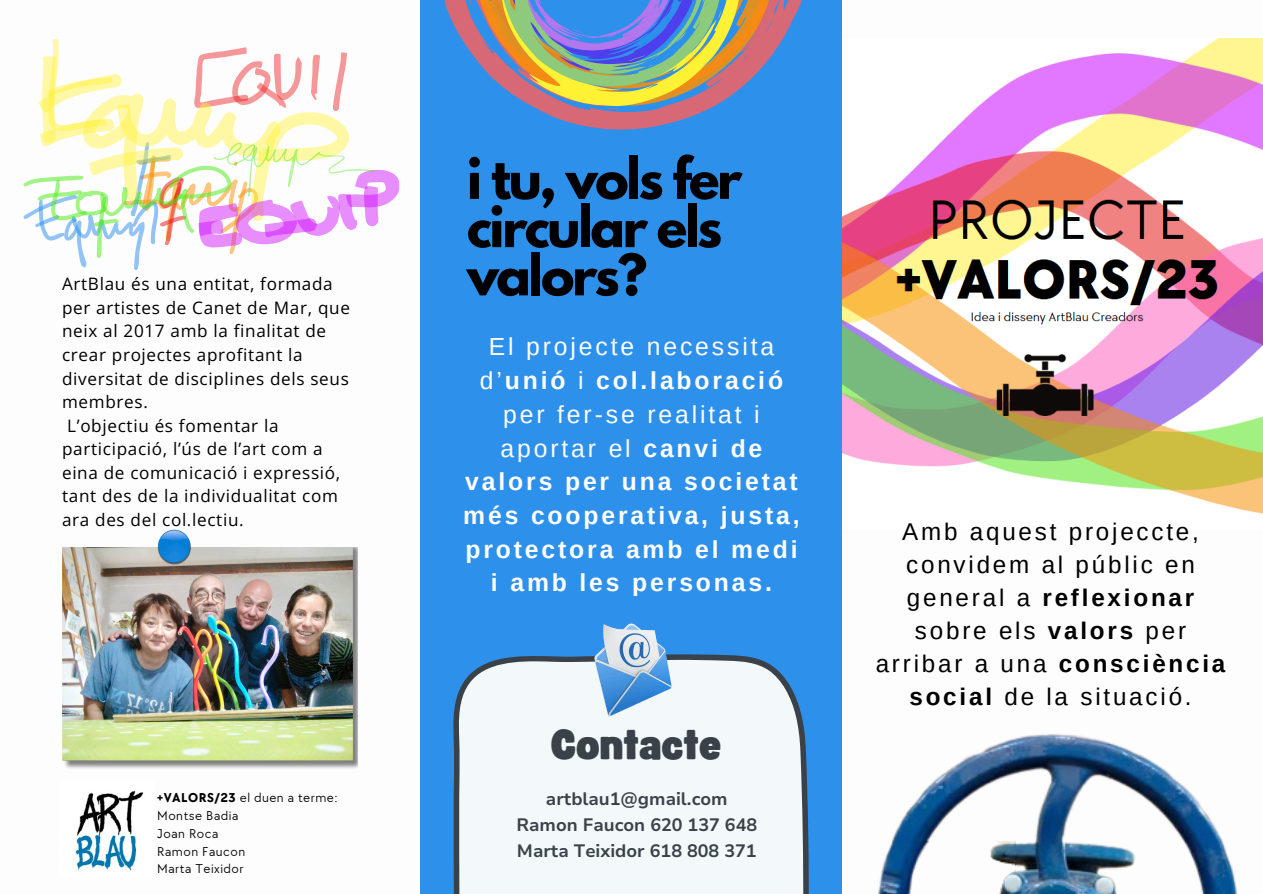
<style>
.page{position:relative;width:1263px;height:894px;background:#fff}
.page>*{position:absolute;margin:0;border:0;box-sizing:border-box;transform-origin:0 0}
.t1{font:700 50.7px/48.2px "League Spartan";letter-spacing:-.05em;color:#000}
.t2{font:40.8px "Funtastic";color:#3a4149}
.t3{font:700 24.75px/33.6px "Arimo";letter-spacing:.115em;color:#fefdfe;text-align:center}
.t4{font:24.15px/33px "Arimo";letter-spacing:.115em;color:#000;text-align:center}
.t5{font:700 17.85px/25.8px "Nunito Sans 10 pt";color:#3a4149;text-align:center}
.t6{font:17.1px/23.5px "Open Sans";letter-spacing:.04em;color:#000}
.t7{font:13.2px "TT Chocolates";letter-spacing:.04em;color:#000}
.s1{font-weight:700}
.s2{font-weight:400}
</style>
<div class="page">
<img style="left:842px;top:39px;width:421px;height:475px">
<div style="left:421px;top:0;width:421px;height:893px;background:#2d90eb"></div>
<svg style="left:453px;top:654px;width:356px;height:239px;background:#e2ebf1"></svg>
<svg style="left:230px;top:247px;width:5px;height:7px"></svg>
<svg style="left:165px;top:232px;width:7px;height:13px"></svg>
<svg style="left:40px;top:220px;width:24px;height:20px"></svg>
<svg style="left:35px;top:219px;width:24px;height:8px"></svg>
<svg style="left:24px;top:198px;width:27px;height:21px"></svg>
<svg style="left:64px;top:220px;width:11px;height:21px"></svg>
<svg style="left:75px;top:216px;width:66px;height:53px"></svg>
<svg style="left:133px;top:232px;width:23px;height:12px"></svg>
<svg style="left:194px;top:47px;width:53px;height:52px"></svg>
<svg style="left:232px;top:61px;width:38px;height:38px"></svg>
<svg style="left:257px;top:82px;width:29px;height:26px"></svg>
<svg style="left:274px;top:54px;width:28px;height:46px"></svg>
<svg style="left:311px;top:55px;width:9px;height:45px"></svg>
<svg style="left:333px;top:52px;width:14px;height:59px"></svg>
<svg style="left:52px;top:39px;width:7px;height:35px"></svg>
<svg style="left:42px;top:56px;width:14px;height:63px"></svg>
<svg style="left:40px;top:119px;width:43px;height:27px"></svg>
<svg style="left:38px;top:74px;width:83px;height:39px"></svg>
<svg style="left:83px;top:94px;width:60px;height:97px"></svg>
<svg style="left:89px;top:147px;width:41px;height:28px"></svg>
<svg style="left:130px;top:99px;width:150px;height:106px"></svg>
<svg style="left:256px;top:112px;width:93px;height:34px"></svg>
<svg style="left:199px;top:203px;width:40px;height:44px"></svg>
<svg style="left:199px;top:220px;width:24px;height:16px"></svg>
<svg style="left:236px;top:200px;width:54px;height:44px;fill:#e88dfe"></svg>
<svg style="left:265px;top:218px;width:25px;height:19px"></svg>
<svg style="left:290px;top:196px;width:48px;height:40px"></svg>
<svg style="left:338px;top:194px;width:19px;height:35px"></svg>
<svg style="left:364px;top:207px;width:15px;height:19px"></svg>
<svg style="left:346px;top:170px;width:53px;height:37px"></svg>
<svg style="left:215px;top:143px;width:42px;height:54px"></svg>
<svg style="left:254px;top:146px;width:121px;height:41px"></svg>
<svg style="left:51px;top:179px;width:35px;height:41px"></svg>
<svg style="left:38px;top:190px;width:44px;height:10px"></svg>
<svg style="left:24px;top:175px;width:59px;height:11px"></svg>
<svg style="left:76px;top:191px;width:28px;height:25px"></svg>
<svg style="left:97px;top:197px;width:9px;height:60px"></svg>
<svg style="left:94px;top:219px;width:10px;height:7px"></svg>
<svg style="left:104px;top:187px;width:90px;height:45px"></svg>
<svg style="left:169px;top:166px;width:62px;height:33px"></svg>
<img style="left:75px;top:791px;width:69px;height:80px">
<img style="left:62px;top:547px;width:295px;height:222px">
<img style="left:158px;top:529px;width:34px;height:36px">
<svg style="left:842px;top:39px;width:6px;height:129px"></svg>
<svg style="left:420px;top:0;width:382px;height:168px"></svg>
<svg style="left:448px;top:0;width:320px;height:131px"></svg>
<img style="left:878px;top:734px;width:359px;height:159px">
<img style="left:559px;top:623px;width:144px;height:111px">
<p class="t6" style="left:62px;top:272px;width:289px">ArtBlau és una entitat, formada per artistes de Canet de Mar, que neix al 2017 amb la finalitat de crear projectes aprofitant la diversitat de disciplines dels seus membres.<br>L’objectiu és fomentar la participació, l’ús de l’art com a eina de comunicació i expressió, tant des de la individualitat com ara des del col.lectiu.</p>
<p class="t7" style="left:157px;top:789px;width:182px"><span class="s1">+VALORS/23</span> el duen a terme:</p>
<p class="t7" style="left:157px;top:807px;width:83px">Montse Badia</p>
<p class="t7" style="left:157px;top:825px;width:63px">Joan Roca</p>
<p class="t7" style="left:157px;top:843px;width:90px">Ramon Faucon</p>
<p class="t7" style="left:157px;top:861px;width:88px">Marta Teixidor</p>
<p class="t1" style="left:467px;top:161px;width:277px">i tu, vols fer circular els valors?</p>
<p class="t3" style="left:463px;top:330px;width:338px"><span class="s2">El projecte necessita d’</span>unió <span class="s2">i</span> col.laboració <span class="s2">per fer-se realitat i aportar el</span> canvi de valors per una societat més cooperativa, justa, protectora amb el medi i amb les personas.</p>
<p class="t2" style="left:551px;top:726px;width:172px">Contacte</p>
<p class="t5" style="left:516px;top:786px;width:242px">artblau1@gmail.com<br>Ramon Faucon 620 137 648<br>Marta Teixidor 618 808 371</p>
<p class="t4" style="left:876px;top:515px;width:351px">Amb aquest projeccte, convidem al públic en general a <span class="s1">reflexionar </span>sobre els <span class="s1">valors</span> per arribar a una <span class="s1">consciència social</span> de la situació.</p>
</div>
